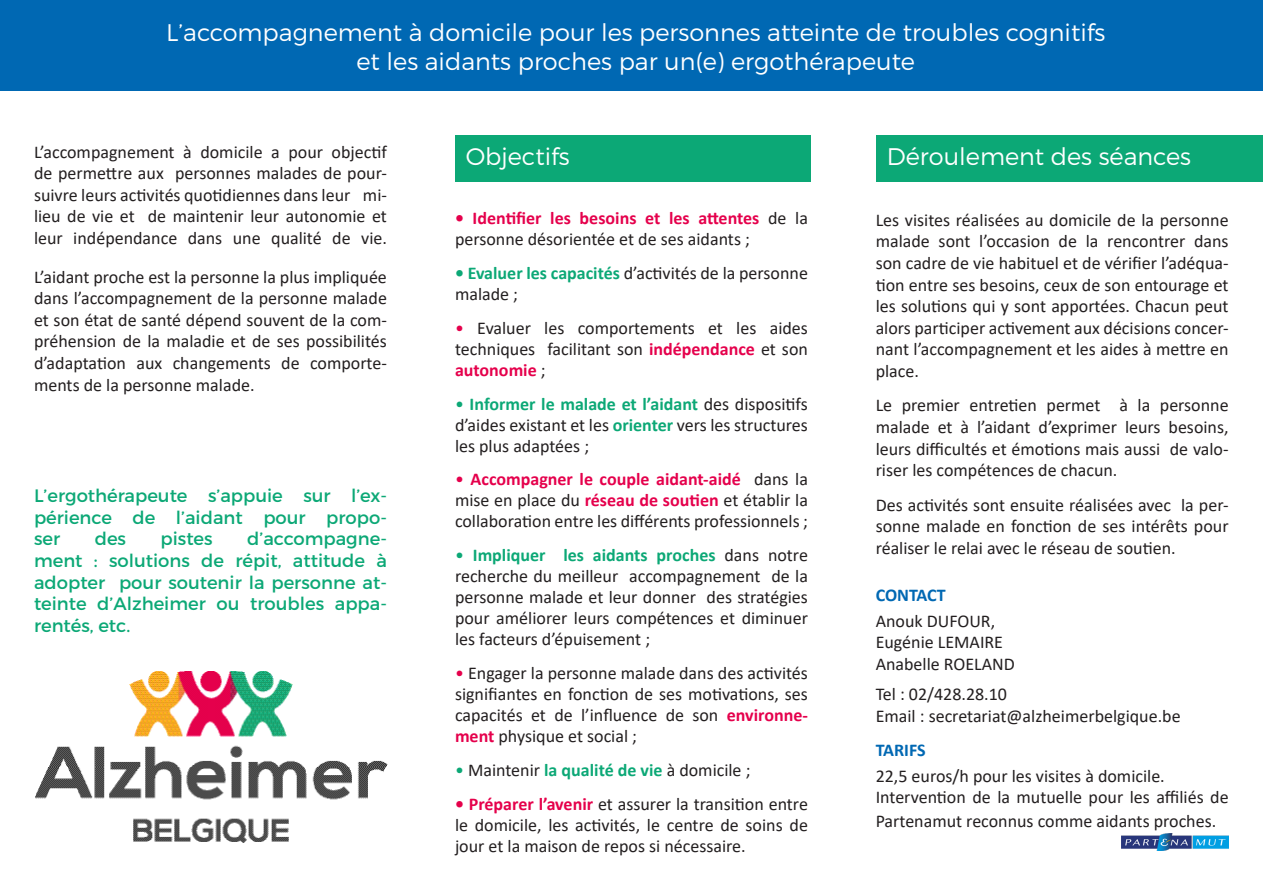
<style>
.page{position:relative;width:1263px;height:893px;background:#fff}
.page>*{position:absolute;margin:0;border:0;box-sizing:border-box;transform-origin:0 0}
.t1{font:300 24px/28.8px "Montserrat";color:#fff;text-align:center}
.t2{font:18px/21.6px "Calibri";color:#231f20;text-align:justify}
.t3{font:18px/21.6px "Montserrat";color:#0ca876;text-align:justify}
.t4{font:700 18px "Calibri";color:#0068b3}
.s1{font-weight:700;color:#e5004c}
.s2{font-weight:700;color:#0ca876}
.s3{color:#e5004c}
.s4{color:#0ca876}
.s5{font-weight:700;color:#e5004b}
</style>
<div class="page">
<div style="left:0;top:0;width:1263px;height:90px;background:#0068b3"></div>
<img style="left:1121px;top:834px;width:108px;height:17px">
<div style="left:877px;top:135px;width:386px;height:47px;background:#0ca876"></div>
<div style="left:456px;top:135px;width:355px;height:47px;background:#0ca876"></div>
<img style="left:36px;top:672px;width:351px;height:170px">
<p class="t1" style="left:166px;top:18px;width:941px">L’accompagnement à domicile pour les personnes atteinte de troubles cognitifs et les aidants proches par un(e) ergothérapeute</p>
<p class="t2" style="left:34px;top:140px;width:354px">L’accompagnement à domicile a pour objectif de permettre aux personnes malades de pour&shy;suivre leurs activités quotidiennes dans leur mi&shy;lieu de vie et de maintenir leur autonomie et leur indépendance dans une qualité de vie.</p>
<p class="t2" style="left:34px;top:265px;width:354px">L’aidant proche est la personne la plus impliquée dans l’accompagnement de la personne malade et son état de santé dépend souvent de la com&shy;préhension de la maladie et de ses possibilités d’adaptation aux changements de comporte&shy;ments de la personne malade.</p>
<p class="t3" style="left:34px;top:485px;width:354px">L’ergothérapeute s’appuie sur l’ex&shy;périence de l’aidant pour propo&shy;ser</p>
<p class="t3" style="left:95px;top:528px;width:33px">des</p>
<p class="t3" style="left:161px;top:528px;width:54px">pistes</p>
<p class="t3" style="left:34px;top:528px;width:354px;text-indent:213px">d’accompagne&shy;ment : solutions de répit, attitude à adopter pour soutenir la personne at&shy;teinte d’Alzheimer ou troubles appa&shy;rentés, etc.</p>
<p class="t1" style="left:466px;top:142px;width:106px">Objectifs</p>
<p class="t1" style="left:887px;top:142px;width:306px">Déroulement des séances</p>
<p class="t2" style="left:455px;top:207px;width:354px;line-height:21px"><span class="s1">• Identifier les besoins et les attentes</span> de la personne désorientée et de ses aidants ;</p>
<p class="t2" style="left:455px;top:262px;width:354px;line-height:21px"><span class="s2">• Evaluer les capacités</span> d’activités de la personne malade ;</p>
<p class="t2" style="left:455px;top:317px;width:354px;line-height:21px"><span class="s3">•</span> Evaluer les comportements et les aides techniques facilitant son <span class="s1">indépendance</span> et son <span class="s1">autonomie</span> ;</p>
<p class="t2" style="left:455px;top:393px;width:354px;line-height:21px"><span class="s4">•</span> <span class="s2">Informer le malade et l’aidant</span> des dispositifs d’aides existant et les <span class="s2">orienter</span> vers les structures les plus adaptées ;</p>
<p class="t2" style="left:455px;top:468px;width:354px;line-height:21px"><span class="s3">•</span> <span class="s1">Accompagner le couple aidant-aidé</span> dans la mise en place du <span class="s1">réseau de soutien</span> et établir la collaboration entre les différents professionnels ;</p>
<p class="t2" style="left:455px;top:544px;width:354px;line-height:21px"><span class="s4">•</span> <span class="s2">Impliquer les aidants proches</span> dans notre recherche du meilleur accompagnement de la personne malade et leur donner des stratégies pour améliorer leurs compétences et diminuer les facteurs d’épuisement ;</p>
<p class="t2" style="left:455px;top:662px;width:354px;line-height:21px"><span class="s3">•</span> Engager la personne malade dans des activités signifiantes en fonction de ses motivations, ses capacités et de l’influence de son <span class="s1">environne&shy;ment</span> physique et social ;</p>
<p class="t2" style="left:455px;top:758px;width:297px"><span class="s4">•</span> Maintenir <span class="s2">la qualité de vie</span> à domicile ;</p>
<p class="t2" style="left:455px;top:793px;width:354px;line-height:21px"><span class="s5">• Préparer l’avenir</span> et assurer la transition entre le domicile, les activités, le centre de soins de jour et la maison de repos si nécessaire.</p>
<p class="t2" style="left:876px;top:209px;width:354px">Les visites réalisées au domicile de la personne malade sont l’occasion de la rencontrer dans son cadre de vie habituel et de vérifier l’adéqua&shy;tion entre ses besoins, ceux de son entourage et les solutions qui y sont apportées. Chacun peut alors participer activement aux décisions concer&shy;nant l’accompagnement et les aides à mettre en place.</p>
<p class="t2" style="left:876px;top:394px;width:354px">Le premier entretien permet à la personne malade et à l’aidant d’exprimer leurs besoins, leurs difficultés et émotions mais aussi de valo&shy;riser les compétences de chacun.</p>
<p class="t2" style="left:876px;top:493px;width:354px">Des activités sont ensuite réalisées avec la per&shy;sonne malade en fonction de ses intérêts pour réaliser le relai avec le réseau de soutien.</p>
<p class="t4" style="left:876px;top:582px;width:72px">CONTACT</p>
<p class="t2" style="left:876px;top:609px;width:121px">Anouk DUFOUR,</p>
<p class="t2" style="left:876px;top:631px;width:129px">Eugénie LEMAIRE</p>
<p class="t2" style="left:876px;top:653px;width:141px">Anabelle ROELAND</p>
<p class="t2" style="left:876px;top:683px;width:133px">Tel : 02/428.28.10</p>
<p class="t2" style="left:876px;top:704px;width:306px">Email : secretariat@alzheimerbelgique.be</p>
<p class="t4" style="left:876px;top:737px;width:51px">TARIFS</p>
<p class="t2" style="left:876px;top:765px;width:291px">22,5 euros/h pour les visites à domicile.</p>
<p class="t2" style="left:876px;top:785px;width:354px;line-height:23.4px">Intervention de la mutuelle pour les affiliés de<br>Partenamut reconnus comme aidants proches.</p>
</div>
